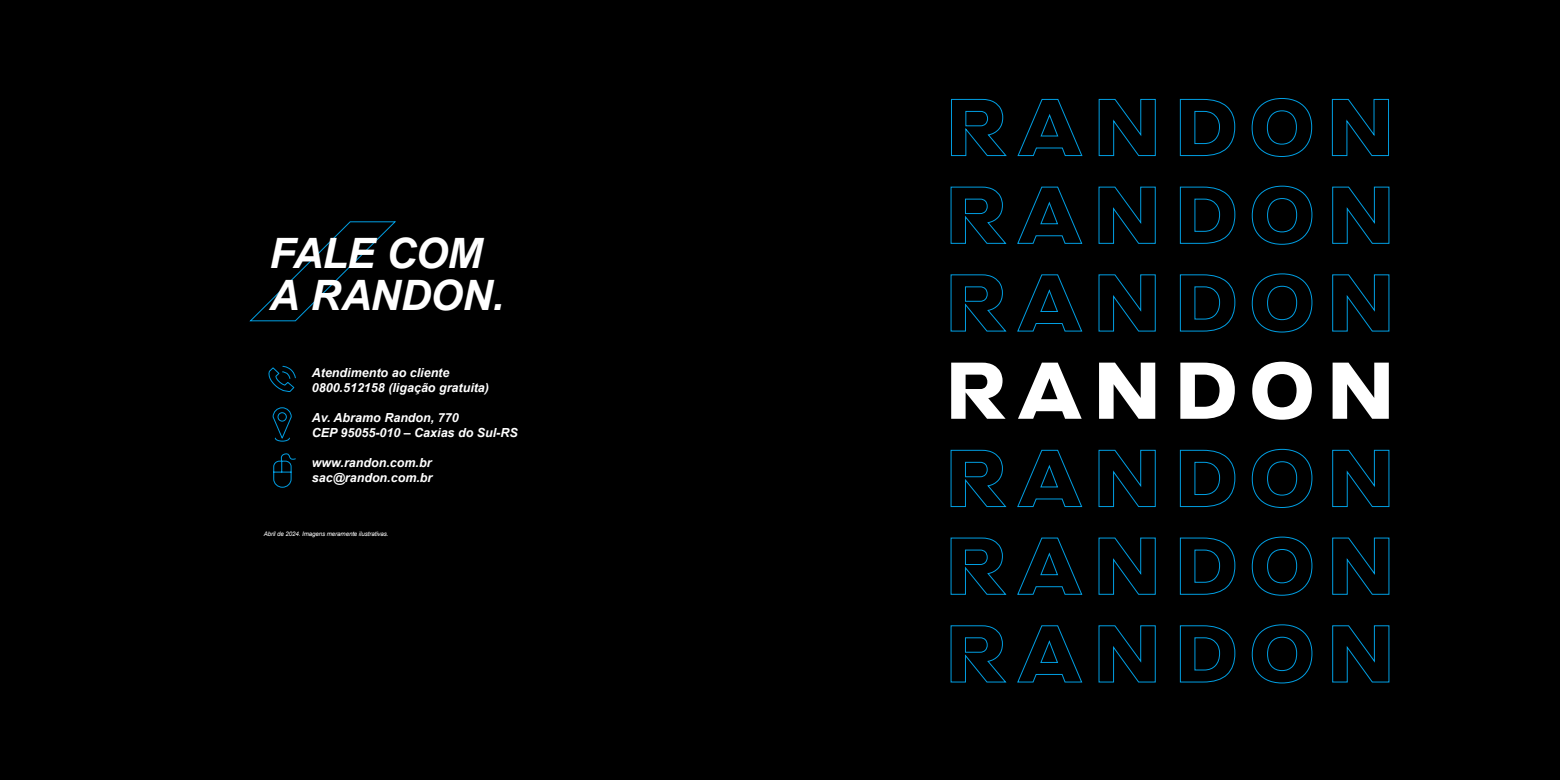
<style>
.page{position:relative;width:1560px;height:780px;background:#fff}
.page>*{position:absolute;margin:0;border:0;box-sizing:border-box;transform-origin:0 0}
.t1{font:italic 700 41.88px/41.9px "Arial";letter-spacing:-.02em;color:#fff}
.t2{font:italic 700 12.5px/15px "Arial";color:#fff}
.t3{font:italic 6.25px "Arial";letter-spacing:-.02em;color:#fff}
</style>
<div class="page">
<div style="left:0;top:0;width:780px;height:780px;background:#000"></div>
<div style="left:780px;top:0;width:779px;height:780px;background:#000"></div>
<svg style="left:268px;top:365px;width:28px;height:27px"></svg>
<svg style="left:272px;top:407px;width:20px;height:35px"></svg>
<svg style="left:273px;top:453px;width:23px;height:35px"></svg>
<svg style="left:249px;top:221px;width:147px;height:100px"></svg>
<svg style="left:951px;top:361px;width:437px;height:58px"></svg>
<svg style="left:950px;top:186px;width:439px;height:59px"></svg>
<svg style="left:951px;top:98px;width:437px;height:59px"></svg>
<svg style="left:950px;top:273px;width:439px;height:59px"></svg>
<svg style="left:950px;top:449px;width:439px;height:59px"></svg>
<svg style="left:950px;top:536px;width:439px;height:59px"></svg>
<svg style="left:950px;top:624px;width:439px;height:59px"></svg>
<h1 class="t1" style="left:269px;top:233px;width:236px">FALE COM<br>A RANDON.</h1>
<p class="t2" style="left:312px;top:365px;width:179px">Atendimento ao cliente<br>0800.512158 (ligação gratuita)</p>
<p class="t2" style="left:312px;top:410px;width:207px">Av. Abramo Randon, 770<br>CEP 95055-010 – Caxias do Sul-RS</p>
<p class="t2" style="left:312px;top:455px;width:122px">www.randon.com.br sac@randon.com.br</p>
<p class="t3" style="left:264px;top:529px;width:126px">Abril de 2024. Imagens meramente ilustrativas.</p>
</div>
